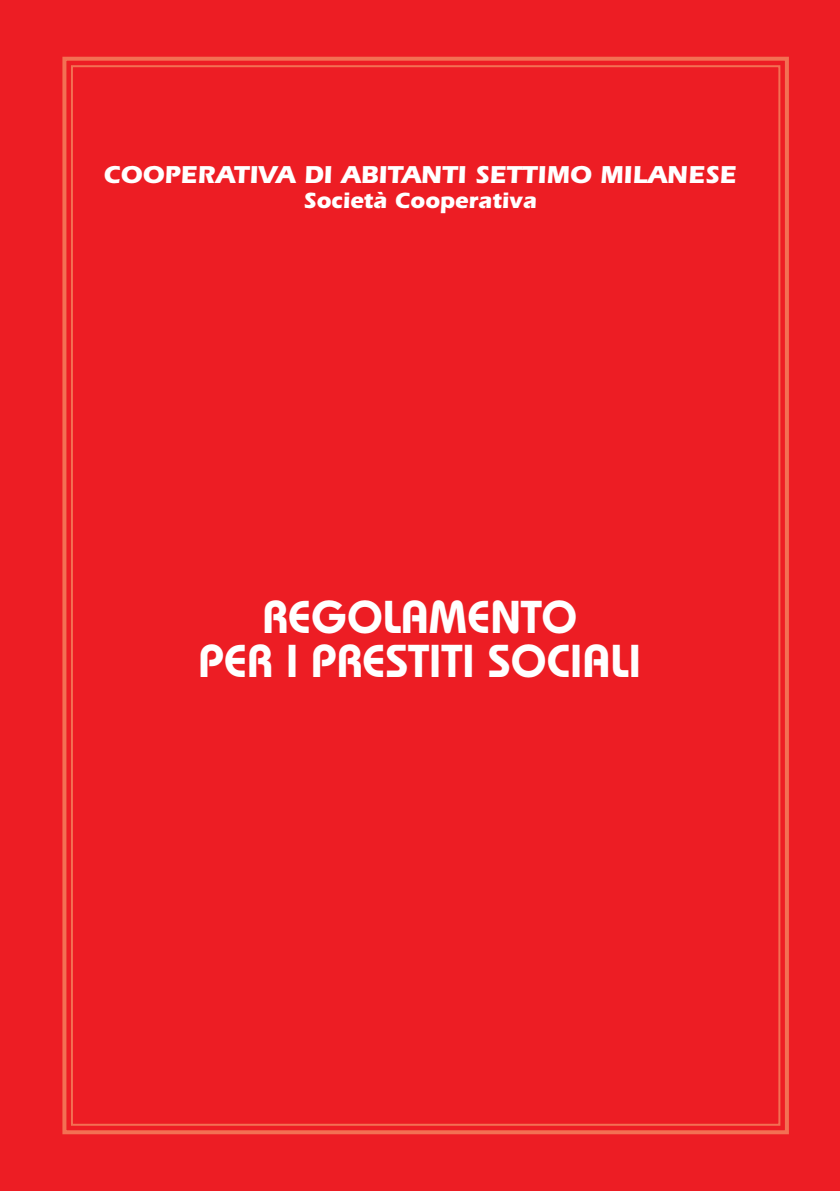
<style>
.page{position:relative;width:840px;height:1191px;background:#fff}
.page>*{position:absolute;margin:0;border:0;box-sizing:border-box;transform-origin:0 0}
.t1{font:600 46px/44px "Bauhaus";color:#fff;text-align:center}
.t2{font:700 25.2px "Itc Eras";color:#fff}
.t3{font:700 22.8px "Itc Eras";color:#fff}
</style>
<div class="page">
<div style="left:0;top:0;width:839px;height:1191px;background:#ed1d24"></div>
<div style="left:62px;top:57px;width:726px;height:1077px;border:4px solid #f37053"></div>
<p class="t2" style="left:103px;top:160px;width:634px">COOPERATIVA DI ABITANTI SETTIMO MILANESE</p>
<p class="t3" style="left:303px;top:187px;width:235px">Società Cooperativa</p>
<h1 class="t1" style="left:198px;top:594px;width:444px">REGOLAMENTO<br>PER I PRESTITI SOCIALI</h1>
</div>
